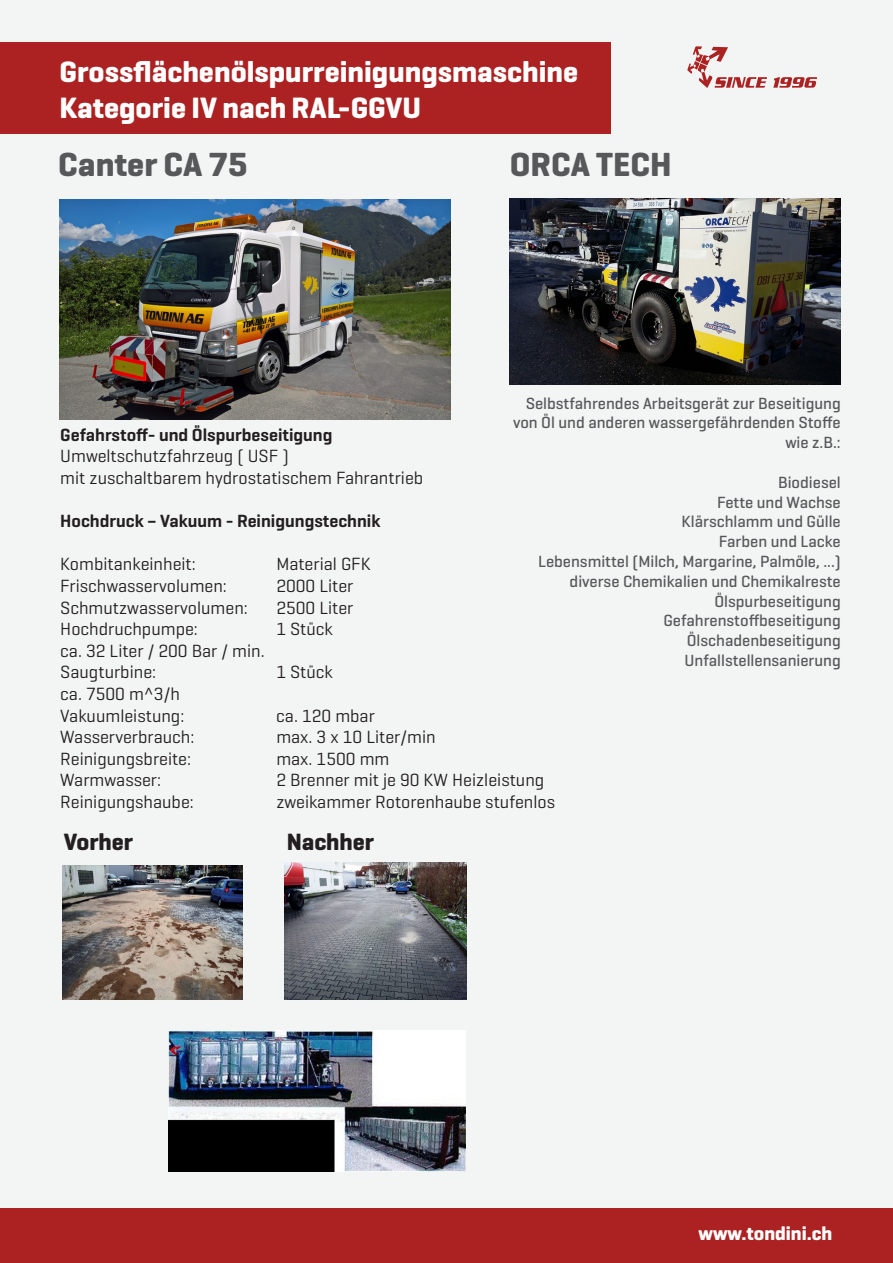
<style>
.page{position:relative;width:893px;height:1263px;background:#f3f4f4}
.page>*{position:absolute;margin:0;border:0;box-sizing:border-box;transform-origin:0 0}
.t1{font:700 34.05px "Geogrotesque";color:#57585a}
.t2{font:700 30px/36px "Geogrotesque";color:#fff}
.t3{font:700 24px "Geogrotesque";color:#231f20}
.t4{font:700 19.5px "Geogrotesque";color:#fff}
.t5{font:18px/21.6px "Geogrotesque";color:#231f20}
.t6{font:600 18px "Geogrotesque";color:#231f20}
.t7{font:500 16.5px/19.8px "Geogrotesque";color:#57585a;text-align:right}
</style>
<div class="page">
<div style="left:0;top:1209px;width:893px;height:54px;background:#ac2222"></div>
<div style="left:0;top:42px;width:611px;height:92px;background:#ac2222"></div>
<img style="left:510px;top:198px;width:331px;height:186px">
<img style="left:169px;top:1031px;width:297px;height:140px">
<svg style="left:687px;top:46px;width:80px;height:42px"></svg>
<svg style="left:773px;top:77px;width:44px;height:11px"></svg>
<img style="left:62px;top:865px;width:180px;height:135px">
<img style="left:284px;top:863px;width:182px;height:136px">
<img style="left:60px;top:200px;width:390px;height:220px">
<h2 class="t2" style="left:60px;top:53px;width:520px">Grossflächenölspurreinigungsmaschine<br>Kategorie IV nach RAL-GGVU</h2>
<h1 class="t1" style="left:58px;top:143px;width:191px">Canter CA 75</h1>
<h1 class="t1" style="left:510px;top:143px;width:163px">ORCA TECH</h1>
<p class="t6" style="left:60px;top:423px;width:274px">Gefahrstoff- und Ölspurbeseitigung</p>
<p class="t5" style="left:60px;top:445px;width:364px">Umweltschutzfahrzeug ( USF )<br>mit zuschaltbarem hydrostatischem Fahrantrieb</p>
<p class="t6" style="left:60px;top:510px;width:321px">Hochdruck – Vakuum - Reinigungstechnik</p>
<p class="t5" style="left:60px;top:553px;width:137px">Kombitankeinheit:</p>
<p class="t5" style="left:276px;top:553px;width:96px">Material GFK</p>
<p class="t5" style="left:60px;top:575px;width:168px">Frischwasservolumen:</p>
<p class="t5" style="left:276px;top:575px;width:79px">2000 Liter</p>
<p class="t5" style="left:60px;top:596px;width:189px">Schmutzwasservolumen:</p>
<p class="t5" style="left:276px;top:596px;width:79px">2500 Liter</p>
<p class="t5" style="left:60px;top:618px;width:139px">Hochdruchpumpe:</p>
<p class="t5" style="left:276px;top:618px;width:58px">1 Stück</p>
<p class="t5" style="left:60px;top:639px;width:206px">ca. 32 Liter / 200 Bar / min.<br>Saugturbine:</p>
<p class="t5" style="left:276px;top:661px;width:58px">1 Stück</p>
<p class="t5" style="left:60px;top:683px;width:126px">ca. 7500 m^3/h<br>Vakuumleistung:</p>
<p class="t5" style="left:276px;top:704px;width:100px">ca. 120 mbar</p>
<p class="t7" style="left:513px;top:393px;width:329px">Selbstfahrendes Arbeitsgerät zur Beseitigung von Öl und anderen wassergefährdenden Stoffe wie z.B.:</p>
<p class="t7" style="left:538px;top:472px;width:304px">Biodiesel<br>Fette und Wachse<br>Klärschlamm und Gülle<br>Farben und Lacke<br>Lebensmittel (Milch, Margarine, Palmöle, ...) diverse Chemikalien und Chemikalreste<br>Ölspurbeseitigung<br>Gefahrenstoffbeseitigung<br>Ölschadenbeseitigung<br>Unfallstellensanierung</p>
<p class="t5" style="left:60px;top:726px;width:136px">Wasserverbrauch:</p>
<p class="t5" style="left:276px;top:726px;width:161px">max. 3 x 10 Liter/min</p>
<p class="t5" style="left:60px;top:747px;width:132px">Reinigungsbreite:</p>
<p class="t5" style="left:276px;top:747px;width:115px">max. 1500 mm</p>
<p class="t5" style="left:60px;top:769px;width:102px">Warmwasser:</p>
<p class="t5" style="left:276px;top:769px;width:269px">2 Brenner mit je 90 KW Heizleistung</p>
<p class="t5" style="left:60px;top:791px;width:135px">Reinigungshaube:</p>
<p class="t5" style="left:276px;top:791px;width:280px">zweikammer Rotorenhaube stufenlos</p>
<h3 class="t3" style="left:64px;top:827px;width:71px">Vorher</h3>
<h3 class="t3" style="left:287px;top:827px;width:89px">Nachher</h3>
<p class="t4" style="left:698px;top:1221px;width:135px">www.tondini.ch</p>
</div>
